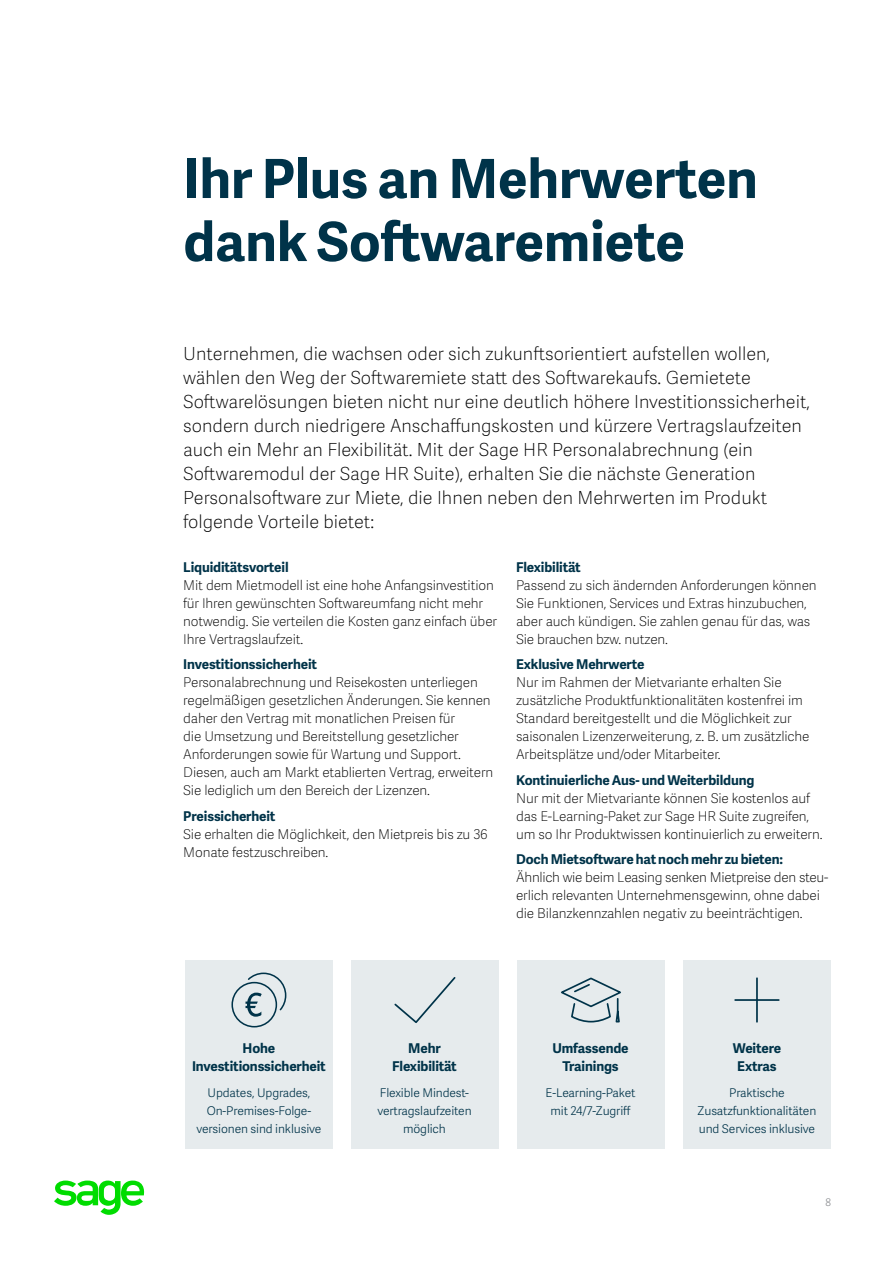
<style>
.page{position:relative;width:885px;height:1263px;background:#fff}
.page>*{position:absolute;margin:0;border:0;box-sizing:border-box;transform-origin:0 0}
.t1{font:700 54px/63px "Adelle Sans SAGE";color:#003349}
.t2{font:18px/24px "Adelle Sans SAGE Th";color:#000}
.t3{font:13.5px/18px "Adelle Sans SAGE Th";letter-spacing:-.01em;color:#000}
.t4{font:700 13.5px/18px "Adelle Sans SAGE";letter-spacing:-.01em;color:#003349;text-align:center}
.t5{font:12px/18px "Adelle Sans SAGE Lt";letter-spacing:-.01em;color:#003349;text-align:center}
.t6{font:10.5px "Adelle Sans SAGE Lt";color:#86888c}
</style>
<div class="page">
<div style="left:683px;top:960px;width:147px;height:189px;background:#e6ebed"></div>
<div style="left:516px;top:960px;width:148px;height:189px;background:#e6ebed"></div>
<div style="left:350px;top:960px;width:148px;height:189px;background:#e6ebed"></div>
<div style="left:185px;top:960px;width:148px;height:189px;background:#e6ebed"></div>
<svg style="left:394px;top:977px;width:62px;height:46px"></svg>
<svg style="left:561px;top:977px;width:60px;height:46px"></svg>
<hr style="left:756px;top:978px;width:1px;height:44px;background:#003349">
<hr style="left:735px;top:999px;width:43px;height:2px;background:#003349">
<svg style="left:231px;top:972px;width:56px;height:56px"></svg>
<svg style="left:54px;top:1180px;width:91px;height:35px"></svg>
<h1 class="t1" style="left:183px;top:145px;width:576px">Ihr Plus an Mehrwerten dank Softwaremiete</h1>
<p class="t2" style="left:183px;top:341px;width:628px">Unternehmen, die wachsen oder sich zukunftsorientiert aufstellen wollen, wählen den Weg der Softwaremiete statt des Softwarekaufs. Gemietete Softwarelösungen bieten nicht nur eine deutlich höhere Investitionssicherheit, sondern durch niedrigere Anschaffungskosten und kürzere Vertragslaufzeiten auch ein Mehr an Flexibilität. Mit der Sage HR Personalabrechnung (ein Softwaremodul der Sage HR Suite), erhalten Sie die nächste Generation Personalsoftware zur Miete, die Ihnen neben den Mehrwerten im Produkt folgende Vorteile bietet:</p>
<p class="t4" style="left:183px;top:557px;width:107px">Liquiditätsvorteil</p>
<p class="t3" style="left:183px;top:576px;width:315px">Mit dem Mietmodell ist eine hohe Anfangsinvestition für Ihren gewünschten Softwareumfang nicht mehr notwendig. Sie verteilen die Kosten ganz einfach über Ihre Vertragslaufzeit.</p>
<p class="t4" style="left:183px;top:655px;width:135px">Investitionssicherheit</p>
<p class="t3" style="left:183px;top:673px;width:311px">Personalabrechnung und Reisekosten unterliegen regelmäßigen gesetzlichen Änderungen. Sie kennen daher den Vertrag mit monatlichen Preisen für<br>die Umsetzung und Bereitstellung gesetzlicher Anforderungen sowie für Wartung und Support.<br>Diesen, auch am Markt etablierten Vertrag, erweitern Sie lediglich um den Bereich der Lizenzen.</p>
<p class="t4" style="left:183px;top:806px;width:94px">Preissicherheit</p>
<p class="t3" style="left:183px;top:824px;width:306px">Sie erhalten die Möglichkeit, den Mietpreis bis zu 36<br>Monate festzuschreiben.</p>
<p class="t4" style="left:516px;top:557px;width:66px">Flexibilität</p>
<p class="t3" style="left:516px;top:575px;width:302px">Passend zu sich ändernden Anforderungen können Sie Funktionen, Services und Extras hinzubuchen, aber auch kündigen. Sie zahlen genau für das, was Sie brauchen bzw. nutzen.</p>
<p class="t4" style="left:516px;top:655px;width:130px">Exklusive Mehrwerte</p>
<p class="t3" style="left:516px;top:673px;width:295px">Nur im Rahmen der Mietvariante erhalten Sie zusätzliche Produktfunktionalitäten kostenfrei im Standard bereitgestellt und die Möglichkeit zur saisonalen Lizenzerweiterung, z. B. um zusätzliche Arbeitsplätze und/oder Mitarbeiter.</p>
<p class="t4" style="left:516px;top:770px;width:240px">Kontinuierliche Aus- und Weiterbildung</p>
<p class="t3" style="left:516px;top:788px;width:308px">Nur mit der Mietvariante können Sie kostenlos auf das E-Learning-Paket zur Sage HR Suite zugreifen, um so Ihr Produktwissen kontinuierlich zu erweitern.</p>
<p class="t4" style="left:516px;top:850px;width:269px">Doch Mietsoftware hat noch mehr zu bieten:</p>
<p class="t3" style="left:516px;top:868px;width:314px">Ähnlich wie beim Leasing senken Mietpreise den steu&shy;erlich relevanten Unternehmensgewinn, ohne dabei die Bilanzkennzahlen negativ zu beeinträchtigen.</p>
<p class="t4" style="left:192px;top:1039px;width:135px">Hohe<br>Investitionssicherheit</p>
<p class="t5" style="left:196px;top:1083px;width:126px">Updates, Upgrades,<br>On-Premises-Folge&shy;versionen sind inklusive</p>
<p class="t4" style="left:392px;top:1039px;width:66px">Mehr<br>Flexibilität</p>
<p class="t5" style="left:377px;top:1083px;width:96px">Flexible Mindest&shy;vertragslaufzeiten möglich</p>
<p class="t4" style="left:552px;top:1039px;width:78px">Umfassende<br>Trainings</p>
<p class="t5" style="left:545px;top:1083px;width:91px">E-Learning-Paket mit 24/7-Zugriff</p>
<p class="t4" style="left:732px;top:1039px;width:50px">Weitere<br>Extras</p>
<p class="t5" style="left:697px;top:1083px;width:120px">Praktische<br>Zusatzfunktionalitäten und Services inklusive</p>
<p class="t6" style="left:825px;top:1195px;width:7px">8</p>
</div>
